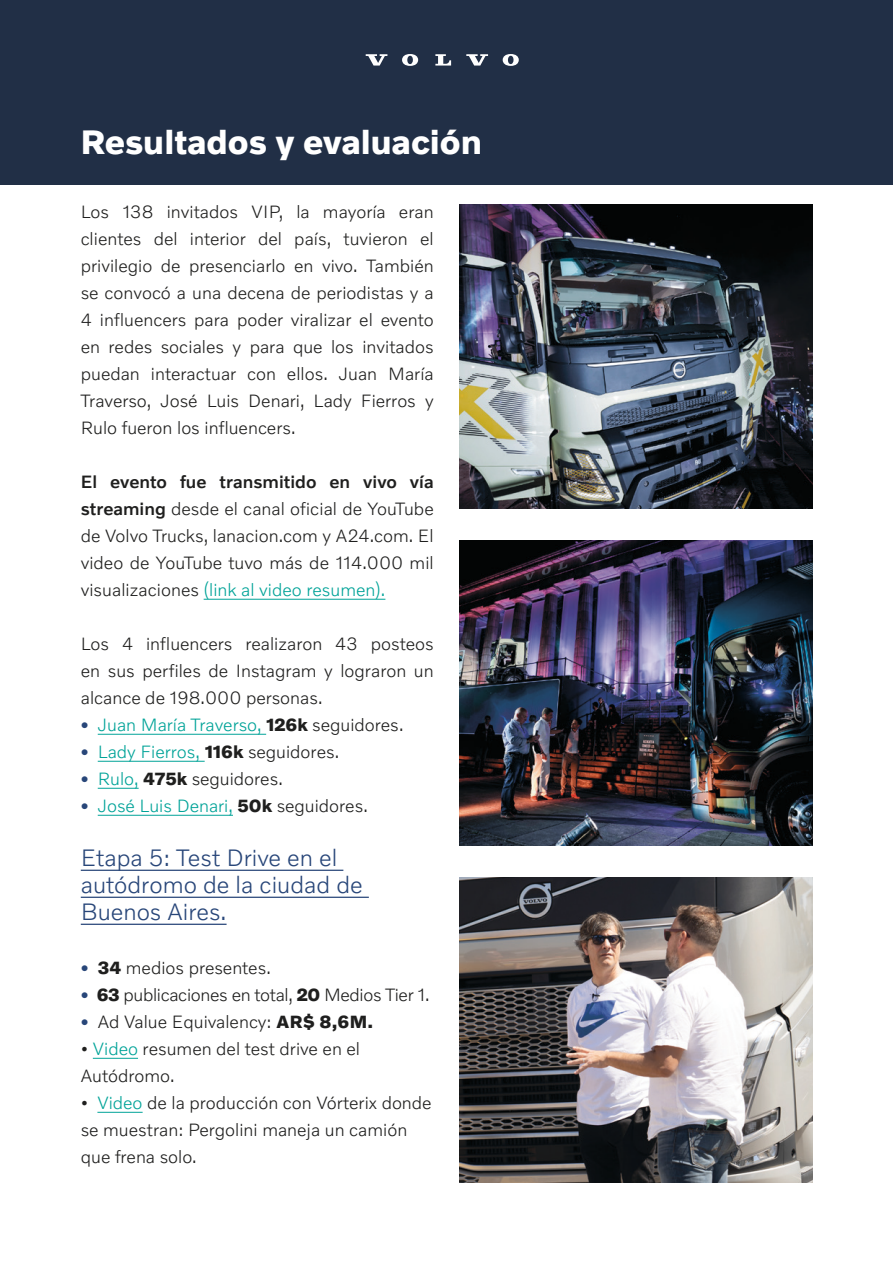
<style>
.page{position:relative;width:893px;height:1263px;background:#fff}
.page>*{position:absolute;margin:0;border:0;box-sizing:border-box;transform-origin:0 0}
.t1{font:700 34.5px "Volvo Novum";color:#fff}
.t2{font:300 24px/27px "Volvo Novum";color:#284679}
.t3{font:300 18px/27px "Volvo Novum";color:#1f1f1e;text-align:justify}
.t4{font:300 18px "Volvo Novum";color:#01a398}
.t5{font:300 18px "Volvo Novum";letter-spacing:-.02em;color:#1f1f1e}
.s1{font-weight:500}
.s2{color:#01a398}
.s3{font-weight:700;color:#284679}
.s4{font-weight:700;color:#1f1f1e}
.s5{color:#1f1f1e}
.s6{font-weight:700}
</style>
<div class="page">
<div style="left:0;top:0;width:893px;height:185px;background:#212f46"></div>
<svg style="left:366px;top:54px;width:22px;height:12px"></svg>
<svg style="left:435px;top:54px;width:17px;height:12px"></svg>
<svg style="left:402px;top:54px;width:17px;height:12px"></svg>
<svg style="left:466px;top:54px;width:23px;height:12px"></svg>
<svg style="left:503px;top:54px;width:16px;height:12px"></svg>
<hr style="left:204px;top:599px;width:181px;height:1px;background:#01a398">
<hr style="left:98px;top:734px;width:168px;height:1px;background:#01a398">
<hr style="left:98px;top:761px;width:107px;height:1px;background:#01a398">
<hr style="left:98px;top:788px;width:41px;height:1px;background:#01a398">
<hr style="left:98px;top:815px;width:135px;height:1px;background:#01a398">
<hr style="left:81px;top:870px;width:262px;height:1px;background:#284679">
<hr style="left:81px;top:897px;width:288px;height:1px;background:#284679">
<hr style="left:81px;top:924px;width:146px;height:1px;background:#284679">
<hr style="left:93px;top:1058px;width:45px;height:1px;background:#01a398">
<hr style="left:97px;top:1112px;width:46px;height:1px;background:#01a398">
<img style="left:459px;top:204px;width:353px;height:304px">
<img style="left:459px;top:541px;width:353px;height:304px">
<img style="left:459px;top:878px;width:353px;height:304px">
<p class="t1" style="left:81px;top:121px;width:403px">Resultados y evaluación</p>
<p class="t3" style="left:81px;top:198px;width:354px">Los 138 invitados VIP, la mayoría eran clientes del interior del país, tuvieron el privilegio de presenciarlo en vivo. También se convocó a una decena de periodistas y a 4 influencers para poder viralizar el evento en redes sociales y para que los invitados puedan interactuar con ellos. Juan María Traverso, José Luis Denari, Lady Fierros y Rulo fueron los influencers.</p>
<p class="t3" style="left:81px;top:468px;width:354px"><span class="s1">El evento fue transmitido en vivo vía streaming</span> desde el canal oficial de YouTube de Volvo Trucks, lanacion.com y A24.com. El video de YouTube tuvo más de 114.000 mil visualizaciones <span class="s2">(link al video resumen).</span></p>
<p class="t3" style="left:81px;top:630px;width:354px">Los 4 influencers realizaron 43 posteos en sus perfiles de Instagram y lograron un alcance de 198.000 personas.</p>
<p class="t4" style="left:81px;top:713px;width:324px"><span class="s3">•</span> Juan María Traverso, <span class="s4">126k</span> <span class="s5">seguidores.</span></p>
<p class="t4" style="left:81px;top:740px;width:260px"><span class="s3">•</span> Lady Fierros, <span class="s4">116k</span> <span class="s5">seguidores.</span></p>
<p class="t3" style="left:81px;top:765px;width:204px"><span class="s3">•</span> <span class="s2">Rulo,</span> <span class="s6">475k</span> seguidores.</p>
<p class="t4" style="left:81px;top:794px;width:289px"><span class="s3">•</span> José Luis Denari, <span class="s4">50k</span> <span class="s5">seguidores.</span></p>
<p class="t2" style="left:81px;top:844px;width:283px">Etapa 5: Test Drive en el autódromo de la ciudad de<br>Buenos Aires.</p>
<p class="t3" style="left:81px;top:954px;width:192px"><span class="s3">•</span> <span class="s6">34</span> medios presentes.</p>
<p class="t5" style="left:81px;top:983px;width:350px"><span class="s3">•</span> <span class="s6">63</span> publicaciones en total, <span class="s6">20</span> Medios Tier 1.</p>
<p class="t3" style="left:81px;top:1008px;width:294px"><span class="s3">•</span> Ad Value Equivalency: <span class="s6">AR$ 8,6M.</span></p>
<p class="t3" style="left:81px;top:1035px;width:281px">• <span class="s2">Video</span> resumen del test drive en el<br>Autódromo.</p>
<p class="t3" style="left:81px;top:1089px;width:352px;text-align:left">• <span class="s2">Video</span> de la producción con Vórterix donde se muestran: Pergolini maneja un camión que frena solo.</p>
</div>
